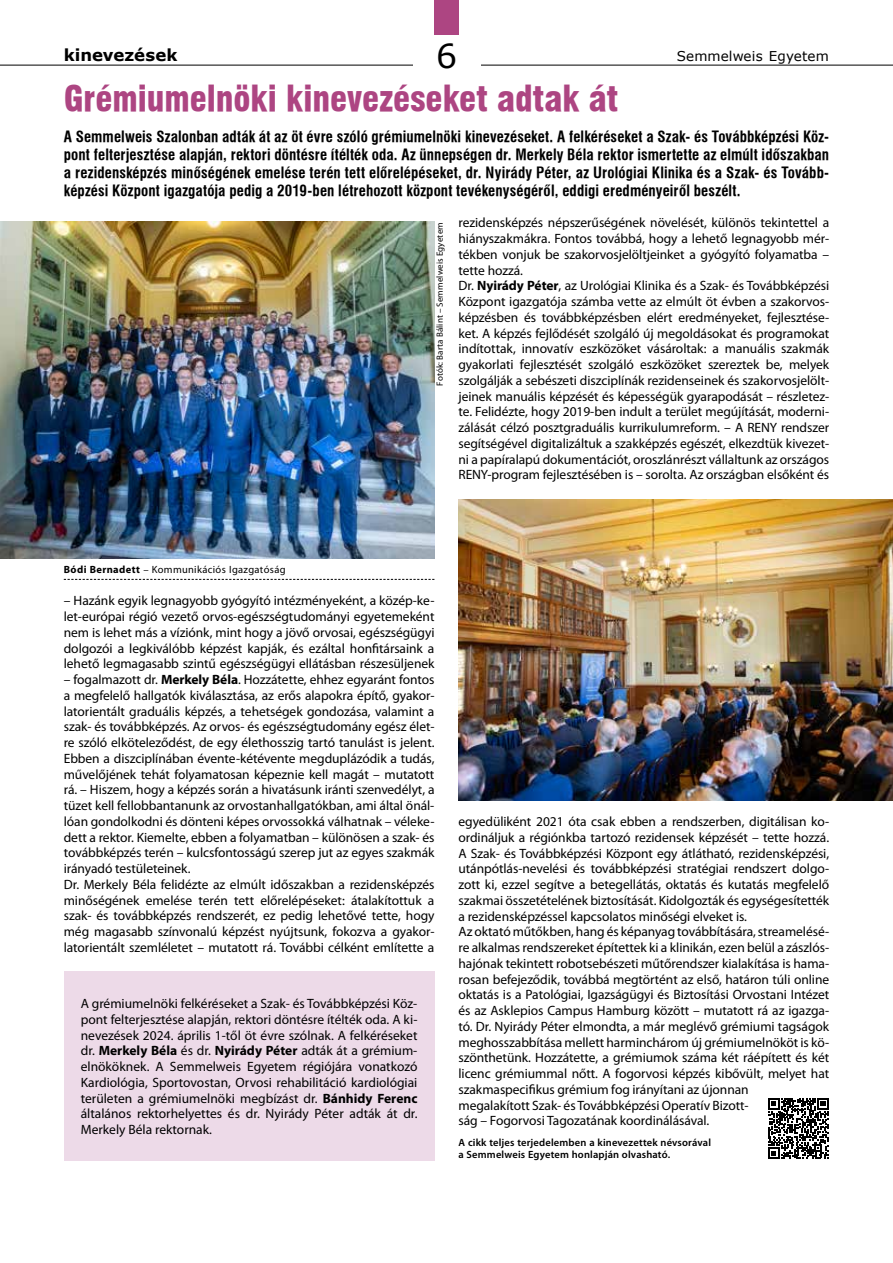
<style>
.page{position:relative;width:893px;height:1263px;background:#fff}
.page>*{position:absolute;margin:0;border:0;box-sizing:border-box;transform-origin:0 0}
.t1{font:34.5px "Swiss 721 Blk Cn PFL";color:#ad4582}
.t2{font:33px "Verdana";color:#000}
.t3{font:700 16.5px "Verdana";color:#000}
.t4{font:700 15px/18px "Swiss 721 Cn PFL";letter-spacing:.005em;color:#000;text-align:justify}
.t5{font:13.5px/15.8px "Myriad Pro";letter-spacing:-.005em;color:#000}
.t6{font:13.5px "Verdana";letter-spacing:.01em;color:#000}
.t7{font:600 10.5px/12px "Myriad Pro";letter-spacing:.015em;color:#000}
.t8{font:10.5px "Myriad Pro";letter-spacing:.03em;color:#000}
.t9{font:9px "Myriad Pro";letter-spacing:.015em;color:#000}
.s1{font-weight:700}
</style>
<div class="page">
<hr style="left:0;top:65px;width:893px;height:1px;background:#000">
<div style="left:413px;top:32px;width:67px;height:45px;background:#fff"></div>
<svg style="left:64px;top:579px;width:370px;height:1px"></svg>
<div style="left:434px;top:0;width:24px;height:34px;background:#ad4582"></div>
<div style="left:64px;top:971px;width:370px;height:190px;background:#eddae8"></div>
<img style="left:0;top:221px;width:434px;height:337px">
<img style="left:458px;top:500px;width:435px;height:301px">
<svg style="left:768px;top:1098px;width:61px;height:61px"></svg>
<h2 class="t2" style="left:436px;top:35px;width:22px">6</h2>
<p class="t3" style="left:64px;top:44px;width:115px">kinevezések</p>
<p class="t6" style="left:677px;top:47px;width:154px">Semmelweis Egyetem</p>
<h1 class="t1" style="left:64px;top:78px;width:556px">Grémiumelnöki kinevezéseket adtak át</h1>
<p class="t4" style="left:64px;top:127px;width:767px">A Semmelweis Szalonban adták át az öt évre szóló grémiumelnöki kinevezéseket. A felkéréseket a Szak- és Továbbképzési Köz&shy;pont felterjesztése alapján, rektori döntésre ítélték oda. Az ünnepségen dr. Merkely Béla rektor ismertette az elmúlt időszakban a rezidensképzés minőségének emelése terén tett előrelépéseket, dr. Nyirády Péter, az Urológiai Klinika és a Szak- és Tovább&shy;képzési Központ igazgatója pedig a 2019-ben létrehozott központ tevékenységéről, eddigi eredményeiről beszélt.</p>
<p class="t9" style="left:434px;top:386px;width:165px;rotate:-90deg">Fotók: Barta Bálint – Semmelweis Egyetem</p>
<p class="t5" style="left:458px;top:215px;width:372px">rezidensképzés népszerűségének növelését, különös tekintettel a hiányszakmákra. Fontos továbbá, hogy a lehető legnagyobb mér&shy;tékben vonjuk be szakorvosjelöltjeinket a gyógyító folyamatba – tette hozzá.<br>Dr. <span class="s1">Nyirády Péter</span>, az Urológiai Klinika és a Szak- és Továbbképzési Központ igazgatója számba vette az elmúlt öt évben a szakorvos&shy;képzésben és továbbképzésben elért eredményeket, fejlesztése&shy;ket. A képzés fejlődését szolgáló új megoldásokat és programokat indítottak, innovatív eszközöket vásároltak: a manuális szakmák gyakorlati fejlesztését szolgáló eszközöket szereztek be, melyek szolgálják a sebészeti diszciplínák rezidenseinek és szakorvosjelölt&shy;jeinek manuális képzését és képességük gyarapodását – részletez&shy;te. Felidézte, hogy 2019-ben indult a terület megújítását, moderni&shy;zálását célzó posztgraduális kurrikulumreform. – A RENY rendszer segítségével digitalizáltuk a szakképzés egészét, elkezdtük kivezet&shy;ni a papíralapú dokumentációt, oroszlánrészt vállaltunk az országos RENY-program fejlesztésében is – sorolta. Az országban elsőként és</p>
<p class="t8" style="left:64px;top:563px;width:223px"><span class="s1">Bódi Bernadett</span> – Kommunikációs Igazgatóság</p>
<p class="t5" style="left:64px;top:593px;width:372px;text-align:justify">– Hazánk egyik legnagyobb gyógyító intézményeként, a közép-ke&shy;let-európai régió vezető orvos-egészségtudományi egyetemeként nem is lehet más a víziónk, mint hogy a jövő orvosai, egészségügyi dolgozói a legkiválóbb képzést kapják, és ezáltal honfitársaink a lehető legmagasabb szintű egészségügyi ellátásban részesüljenek</p>
<p class="t5" style="left:64px;top:671px;width:372px">– fogalmazott dr. <span class="s1">Merkely Béla</span>. Hozzátette, ehhez egyaránt fontos a megfelelő hallgatók kiválasztása, az erős alapokra építő, gyakor&shy;latorientált graduális képzés, a tehetségek gondozása, valamint a szak- és továbbképzés. Az orvos- és egészségtudomány egész élet&shy;re szóló elköteleződést, de egy élethosszig tartó tanulást is jelent.<br>Ebben a diszciplínában évente-kétévente megduplázódik a tudás, művelőjének tehát folyamatosan képeznie kell magát – mutatott rá. – Hiszem, hogy a képzés során a hivatásunk iránti szenvedélyt, a tüzet kell fellobbantanunk az orvostanhallgatókban, ami által önál&shy;lóan gondolkodni és dönteni képes orvossokká válhatnak – véleke&shy;dett a rektor. Kiemelte, ebben a folyamatban – különösen a szak- és továbbképzés terén – kulcsfontosságú szerep jut az egyes szakmák irányadó testületeinek.<br>Dr. Merkely Béla felidézte az elmúlt időszakban a rezidensképzés minőségének emelése terén tett előrelépéseket: átalakítottuk a szak- és továbbképzés rendszerét, ez pedig lehetővé tette, hogy még magasabb színvonalú képzést nyújtsunk, fokozva a gyakor&shy;latorientált szemléletet – mutatott rá. További célként említette a</p>
<p class="t5" style="left:81px;top:995px;width:338px;text-align:justify">A grémiumelnöki felkéréseket a Szak- és Továbbképzési Köz&shy;pont felterjesztése alapján, rektori döntésre ítélték oda. A ki&shy;nevezések 2024. április 1-től öt évre szólnak. A felkéréseket dr. <span class="s1">Merkely Béla</span> és dr. <span class="s1">Nyirády Péter</span> adták át a grémium&shy;elnököknek. A Semmelweis Egyetem régiójára vonatkozó Kardiológia, Sportovostan, Orvosi rehabilitáció kardiológiai területen a grémiumelnöki megbízást dr. <span class="s1">Bánhidy Ferenc </span>általános rektorhelyettes és dr. Nyirády Péter adták át dr.<br>Merkely Béla rektornak.</p>
<p class="t5" style="left:458px;top:813px;width:372px">egyedüliként 2021 óta csak ebben a rendszerben, digitálisan ko&shy;ordináljuk a régiónkba tartozó rezidensek képzését – tette hozzá.<br>A Szak- és Továbbképzési Központ egy átlátható, rezidensképzési, utánpótlás-nevelési és továbbképzési stratégiai rendszert dolgo&shy;zott ki, ezzel segítve a betegellátás, oktatás és kutatás megfelelő szakmai összetételének biztosítását. Kidolgozták és egységesítették a rezidensképzéssel kapcsolatos minőségi elveket is.<br>Az oktató műtőkben, hang és képanyag továbbítására, streamelésé&shy;re alkalmas rendszereket építettek ki a klinikán, ezen belül a zászlós&shy;hajónak tekintett robotsebészeti műtőrendszer kialakítása is hama&shy;rosan befejeződik, továbbá megtörtént az első, határon túli online oktatás is a Patológiai, Igazságügyi és Biztosítási Orvostani Intézet és az Asklepios Campus Hamburg között – mutatott rá az igazga&shy;tó. Dr. Nyirády Péter elmondta, a már meglévő grémiumi tagságok meghosszabbítása mellett harminchárom új grémiumelnököt is kö&shy;szönthetünk. Hozzátette, a grémiumok száma két ráépített és két licenc grémiummal nőtt. A fogorvosi képzés kibővült, melyet hat szakmaspecifikus grémium fog irányítani az újonnan<br>megalakított Szak- és Továbbképzési Operatív Bizott-<br>ság – Fogorvosi Tagozatának koordinálásával.</p>
<p class="t7" style="left:458px;top:1136px;width:254px">A cikk teljes terjedelemben a kinevezettek névsorával a Semmelweis Egyetem honlapján olvasható.</p>
</div>
